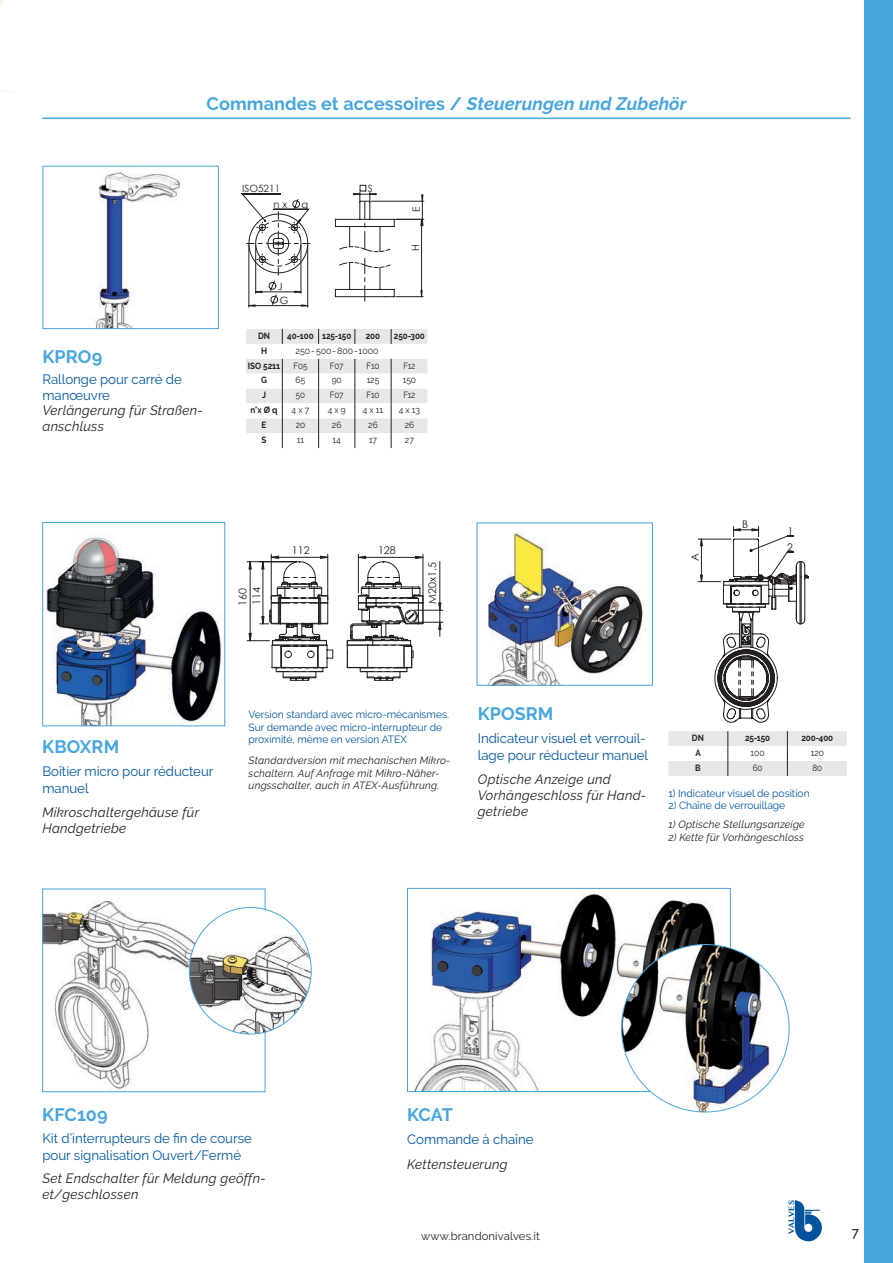
<style>
.page{position:relative;width:893px;height:1263px;background:#fff}
.page>*{position:absolute;margin:0;border:0;box-sizing:border-box;transform-origin:0 0}
.t1{font:700 18px "Raleway";letter-spacing:.005em;color:#48a6dc}
.t2{font:13.5px/16.2px "Raleway";color:#01559d}
.t3{font:italic 13.5px/16.2px "Raleway";letter-spacing:.02em;color:#231f20}
.t4{font:500 13.5px "Raleway";color:#231f20}
.t5{font:11.25px "Raleway";letter-spacing:.01em;color:#231f20}
.t6{font:10.65px/14px "Century Gothic";color:#231f20}
.t7{font:italic 10.5px/12.6px "Raleway";letter-spacing:.02em;color:#231f20}
.t8{font:10.5px/12.6px "Raleway";color:#01559d}
.t9{font:10.5px/16px "Century Gothic";color:#231f20}
.t10{font:10.05px/15.8px "Century Gothic";color:#231f20}
.t11{font:700 9px "Raleway";letter-spacing:-.01em;color:#231f20;scale:.9 1}
.t12{font:9px "Raleway";color:#231f20;scale:.94 1}
.t13{font:9px "Raleway";color:#231f20;scale:.9 1}
.t14{font:9px "Raleway";color:#231f20}
.t15{font:700 7.8px "Lao MN";color:#01549b}
.s1{font-style:italic}
</style>
<div class="page">
<svg style="left:0;top:0;width:10px;height:92px"></svg>
<svg style="left:794px;top:1200px;width:28px;height:41px"></svg>
<div style="left:864px;top:0;width:29px;height:1263px;background:#48a6dc"></div>
<img style="left:93px;top:171px;width:87px;height:156px">
<div style="left:42px;top:166px;width:177px;height:163px;border:1px solid #48a6dc"></div>
<img style="left:488px;top:532px;width:158px;height:152px">
<div style="left:477px;top:522px;width:176px;height:164px;border:1px solid #48a6dc"></div>
<img style="left:46px;top:537px;width:176px;height:187px">
<div style="left:42px;top:522px;width:183px;height:204px;border:1px solid #48a6dc"></div>
<img style="left:44px;top:901px;width:177px;height:189px">
<div style="left:42px;top:889px;width:223px;height:203px;border:1px solid #48a6dc"></div>
<svg style="left:189px;top:907px;width:122px;height:127px"></svg>
<img style="left:189px;top:918px;width:122px;height:116px">
<img style="left:414px;top:893px;width:302px;height:197px">
<div style="left:407px;top:888px;width:324px;height:204px;border:1px solid #48a6dc"></div>
<img style="left:622px;top:944px;width:155px;height:168px">
<hr style="left:249px;top:245px;width:1px;height:62px;background:#231f20">
<hr style="left:307px;top:245px;width:1px;height:62px;background:#231f20">
<svg style="left:241px;top:185px;width:183px;height:121px"></svg>
<svg style="left:698px;top:526px;width:111px;height:197px"></svg>
<hr style="left:327px;top:554px;width:1px;height:46px;background:#231f20">
<hr style="left:271px;top:554px;width:1px;height:46px;background:#231f20">
<svg style="left:247px;top:556px;width:87px;height:125px"></svg>
<hr style="left:358px;top:554px;width:1px;height:39px;background:#231f20">
<hr style="left:423px;top:554px;width:1px;height:46px;background:#231f20">
<svg style="left:346px;top:556px;width:97px;height:125px"></svg>
<svg style="left:246px;top:329px;width:181px;height:119px"></svg>
<svg style="left:668px;top:731px;width:179px;height:45px"></svg>
<hr style="left:42px;top:118px;width:809px;height:1px;background:#48a6dc">
<p class="t1" style="left:207px;top:94px;width:482px">Commandes et accessoires /● <span class="s1">Steuerungen und Zubehör</span></p>
<p class="t1" style="left:42px;top:347px;width:61px">KPRO9</p>
<p class="t2" style="left:42px;top:371px;width:141px">Rallonge pour carré de manœuvre</p>
<p class="t3" style="left:42px;top:402px;width:162px">Verlängerung für Straßen&shy;anschluss</p>
<p class="t10" style="left:274px;top:181px;width:15px;text-indent:-32px">ISO5211 n x</p>
<p class="t10" style="left:302px;top:196px;width:8px">q</p>
<p class="t10" style="left:278px;top:278px;width:6px">J</p>
<p class="t10" style="left:280px;top:292px;width:10px">G</p>
<p class="t10" style="left:368px;top:180px;width:6px">S</p>
<p class="t10" style="left:408px;top:212px;width:7px;rotate:-90deg">E</p>
<p class="t10" style="left:407px;top:251px;width:8px;rotate:-90deg">H</p>
<p class="t11" style="left:258px;top:330px;width:15px">DN</p>
<p class="t11" style="left:287px;top:330px;width:31px">40-100</p>
<p class="t11" style="left:322px;top:330px;width:34px">125-150</p>
<p class="t11" style="left:366px;top:330px;width:17px">200</p>
<p class="t11" style="left:394px;top:330px;width:36px">250-300</p>
<p class="t11" style="left:261px;top:345px;width:8px">H</p>
<p class="t11" style="left:248px;top:360px;width:38px">ISO 5211</p>
<p class="t13" style="left:293px;top:360px;width:17px">F05</p>
<p class="t13" style="left:330px;top:360px;width:17px">F07</p>
<p class="t13" style="left:367px;top:360px;width:16px">F10</p>
<p class="t13" style="left:403px;top:360px;width:15px">F12</p>
<p class="t11" style="left:261px;top:375px;width:8px">G</p>
<p class="t12" style="left:296px;top:375px;width:12px">65</p>
<p class="t12" style="left:332px;top:375px;width:12px">90</p>
<p class="t12" style="left:367px;top:375px;width:15px">125</p>
<p class="t12" style="left:403px;top:375px;width:16px">150</p>
<p class="t11" style="left:262px;top:390px;width:6px">J</p>
<p class="t13" style="left:296px;top:390px;width:12px">50</p>
<p class="t13" style="left:330px;top:390px;width:17px">F07</p>
<p class="t13" style="left:367px;top:390px;width:16px">F10</p>
<p class="t13" style="left:403px;top:390px;width:15px">F12</p>
<p class="t11" style="left:250px;top:405px;width:32px">n°x Ø q</p>
<p class="t12" style="left:292px;top:405px;width:20px">4 x 7</p>
<p class="t12" style="left:328px;top:405px;width:21px">4 x 9</p>
<p class="t12" style="left:363px;top:405px;width:23px">4 x 11</p>
<p class="t12" style="left:399px;top:405px;width:24px">4 x 13</p>
<p class="t11" style="left:262px;top:420px;width:7px">E</p>
<p class="t12" style="left:296px;top:420px;width:12px">20</p>
<p class="t12" style="left:332px;top:420px;width:12px">26</p>
<p class="t12" style="left:368px;top:420px;width:12px">26</p>
<p class="t12" style="left:405px;top:420px;width:12px">26</p>
<p class="t11" style="left:262px;top:435px;width:7px">S</p>
<p class="t12" style="left:297px;top:434px;width:9px">11</p>
<p class="t12" style="left:333px;top:434px;width:10px">14</p>
<p class="t12" style="left:369px;top:434px;width:10px">17</p>
<p class="t12" style="left:405px;top:434px;width:11px">27</p>
<p class="t14" style="left:296px;top:346px;width:85px">250-500-800-1000</p>
<p class="t6" style="left:236px;top:606px;width:20px;rotate:-90deg">160<br>114</p>
<p class="t6" style="left:292px;top:543px;width:19px">112</p>
<p class="t6" style="left:378px;top:543px;width:19px">128</p>
<p class="t6" style="left:425px;top:604px;width:43px;rotate:-90deg">M20x1.5</p>
<p class="t9" style="left:687px;top:561px;width:9px;rotate:-90deg">A</p>
<p class="t9" style="left:742px;top:516px;width:8px">B</p>
<p class="t9" style="left:787px;top:523px;width:7px">1<br>2</p>
<p class="t1" style="left:42px;top:736px;width:78px">KBOXRM</p>
<p class="t2" style="left:42px;top:763px;width:173px">Boîtier micro pour réducteur manuel</p>
<p class="t3" style="left:42px;top:804px;width:158px">Mikroschaltergehäuse für<br>Handgetriebe</p>
<p class="t8" style="left:249px;top:708px;width:202px">Version standard avec micro-mécanismes.</p>
<p class="t8" style="left:249px;top:721px;width:195px">Sur demande avec micro-interrupteur de proximité, même en version ATEX</p>
<p class="t7" style="left:249px;top:754px;width:203px">Standardversion mit mechanischen Mikro&shy;schaltern. Auf Anfrage mit Mikro-Näher&shy;ungsschalter, auch in ATEX-Ausführung.</p>
<p class="t1" style="left:478px;top:704px;width:77px">KPOSRM</p>
<p class="t2" style="left:478px;top:730px;width:172px">Indicateur visuel et verrouil&shy;lage pour réducteur manuel</p>
<p class="t3" style="left:478px;top:771px;width:170px">Optische Anzeige und<br>Vorhängeschloss für Hand&shy;getriebe</p>
<p class="t11" style="left:692px;top:733px;width:15px">DN</p>
<p class="t11" style="left:745px;top:733px;width:30px">25-150</p>
<p class="t11" style="left:801px;top:733px;width:37px">200-400</p>
<p class="t11" style="left:695px;top:747px;width:8px">A</p>
<p class="t12" style="left:751px;top:747px;width:16px">100</p>
<p class="t12" style="left:811px;top:747px;width:16px">120</p>
<p class="t11" style="left:695px;top:762px;width:8px">B</p>
<p class="t13" style="left:753px;top:762px;width:12px">60</p>
<p class="t13" style="left:812px;top:762px;width:12px">80</p>
<p class="t8" style="left:668px;top:787px;width:143px">1) Indicateur visuel de position</p>
<p class="t8" style="left:668px;top:799px;width:118px">2) Chaîne de verrouillage</p>
<p class="t7" style="left:668px;top:818px;width:138px">1) Optische Stellungsanzeige</p>
<p class="t7" style="left:668px;top:831px;width:137px">2) Kette für Vorhängeschloss</p>
<p class="t1" style="left:42px;top:1105px;width:67px">KFC109</p>
<p class="t1" style="left:407px;top:1105px;width:47px">KCAT</p>
<p class="t2" style="left:42px;top:1130px;width:211px">Kit d’interrupteurs de fin de course pour signalisation Ouvert/Fermé</p>
<p class="t3" style="left:42px;top:1170px;width:225px">Set Endschalter für Meldung geöffn&shy;et/geschlossen</p>
<p class="t2" style="left:407px;top:1131px;width:128px">Commande à chaîne</p>
<p class="t3" style="left:407px;top:1156px;width:102px">Kettensteuerung</p>
<p class="t15" style="left:786px;top:1233px;width:35px;rotate:-90deg">VALVES</p>
<p class="t5" style="left:421px;top:1229px;width:120px">www.brandonivalves.it</p>
<p class="t4" style="left:852px;top:1225px;width:9px">7</p>
</div>
